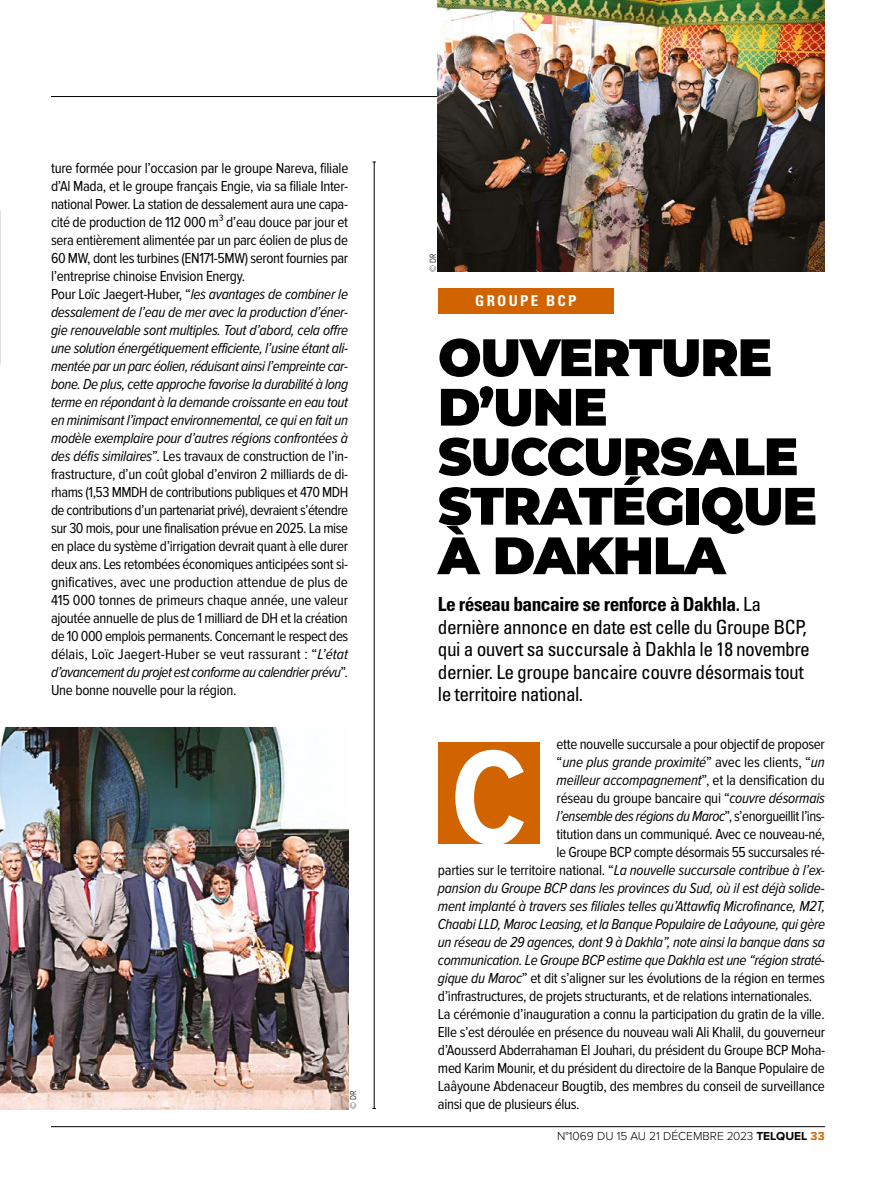
<style>
.page{position:relative;width:893px;height:1191px;background:#fff}
.page>*{position:absolute;margin:0;border:0;box-sizing:border-box;transform-origin:0 0}
.t1{font:700 138.3px "Proxima Nova Cond";color:#fff}
.t2{font:900 52.5px/49.5px "Montserrat";letter-spacing:-.02em;color:#000}
.t3{font:condensed 19.5px/22.5px "Univers";letter-spacing:-.03em;color:#000}
.t4{font:15px/18px "Proxima Nova Cond";letter-spacing:-.02em;color:#000}
.t5{font:italic 15px "Proxima Nova Cond";letter-spacing:-.015em;color:#000}
.t6{font:700 condensed 15px "Univers";letter-spacing:.15em;color:#fff}
.t7{font:300 12px "Proxima Nova";color:#000}
.t8{font:300 9px "Proxima Nova Cond";color:#000}
.s1{font-style:italic}
.s2{font-weight:700}
.s3{font-style:normal}
.s4{font-weight:700;color:#d16300}
</style>
<div class="page">
<hr style="left:51px;top:96px;width:774px;height:1px;background:#000">
<hr style="left:51px;top:1126px;width:774px;height:1px;background:#000">
<div style="left:438px;top:288px;width:176px;height:25px;background:#d16300"></div>
<hr style="left:374px;top:162px;width:1px;height:946px;background:#000">
<div style="left:438px;top:742px;width:102px;height:101px;background:#d16300"></div>
<img style="left:0;top:727px;width:348px;height:382px">
<img style="left:438px;top:0;width:387px;height:272px">
<img style="left:0;top:211px;width:1px;height:154px">
<p class="t4" style="left:51px;top:159px;width:299px">ture formée pour l’occasion par le groupe Nareva, filiale d’Al Mada, et le groupe français Engie, via sa filiale Inter&shy;national Power. La station de dessalement aura une capa&shy;cité de production de 112 000 m³ d’eau douce par jour et sera entièrement alimentée par un parc éolien de plus de 60 MW, dont les turbines (EN171-5MW) seront fournies par l’entreprise chinoise Envision Energy.<br>Pour Loïc Jaegert-Huber, “<span class="s1">les avantages de combiner le dessalement de l’eau de mer avec la production d’éner&shy;gie renouvelable sont multiples. Tout d’abord, cela offre une solution énergétiquement efficiente, l’usine étant ali&shy;mentée par un parc éolien, réduisant ainsi l’empreinte car&shy;bone. De plus, cette approche favorise la durabilité à long terme en répondant à la demande croissante en eau tout en minimisant l’impact environnemental, ce qui en fait un modèle exemplaire pour d’autres régions confrontées à des défis similaires</span>”. Les travaux de construction de l’in&shy;frastructure, d’un coût global d’environ 2 milliards de di&shy;rhams (1,53 MMDH de contributions publiques et 470 MDH de contributions d’un partenariat privé), devraient s’étendre sur 30 mois, pour une finalisation prévue en 2025. La mise en place du système d’irrigation devrait quant à elle durer deux ans. Les retombées économiques anticipées sont si&shy;gnificatives, avec une production attendue de plus de 415 000 tonnes de primeurs chaque année, une valeur ajoutée annuelle de plus de 1 milliard de DH et la création de 10 000 emplois permanents. Concernant le respect des délais, Loïc Jaegert-Huber se veut rassurant : “<span class="s1">L’état d’avancement du projet est conforme au calendrier prévu</span>”.<br>Une bonne nouvelle pour la région.</p>
<p class="t8" style="left:348px;top:1109px;width:20px;rotate:-90deg">© DR</p>
<p class="t8" style="left:428px;top:272px;width:20px;rotate:-90deg">© DR</p>
<p class="t6" style="left:475px;top:291px;width:103px">GROUPE BCP</p>
<h2 class="t2" style="left:438px;top:329px;width:381px">OUVERTURE<br>D’UNE<br>SUCCURSALE<br>STRATÉGIQUE<br>À DAKHLA</h2>
<h3 class="t3" style="left:438px;top:593px;width:374px"><span class="s2">Le réseau bancaire se renforce à Dakhla.</span> La dernière annonce en date est celle du Groupe BCP, qui a ouvert sa succursale à Dakhla le 18 novembre dernier. Le groupe bancaire couvre désormais tout le territoire national.</h3>
<p class="t4" style="left:557px;top:735px;width:270px">ette nouvelle succursale a pour objectif de proposer</p>
<p class="t5" style="left:557px;top:753px;width:270px"><span class="s3">“</span>une plus grande proximité<span class="s3">” avec les clients, “</span>un</p>
<p class="t5" style="left:557px;top:771px;width:270px">meilleur accompagnement<span class="s3">”, et la densification du</span></p>
<p class="t4" style="left:557px;top:789px;width:270px">réseau du groupe bancaire qui “<span class="s1">couvre désormais</span></p>
<p class="t5" style="left:557px;top:807px;width:270px">l’ensemble des régions du Maroc<span class="s3">”, s’enorgueillit l’ins-</span></p>
<p class="t4" style="left:557px;top:825px;width:270px">titution dans un communiqué. Avec ce nouveau-né,</p>
<p class="t4" style="left:557px;top:843px;width:270px">le Groupe BCP compte désormais 55 succursales ré-</p>
<p class="t5" style="left:438px;top:861px;width:388px"><span class="s3">parties sur le territoire national. “</span>La nouvelle succursale contribue à l’ex-</p>
<p class="t5" style="left:438px;top:879px;width:388px">pansion du Groupe BCP dans les provinces du Sud, où il est déjà solide-</p>
<p class="t5" style="left:438px;top:897px;width:389px">ment implanté à travers ses filiales telles qu’Attawfiq Microfinance, M2T,</p>
<p class="t5" style="left:438px;top:915px;width:389px">Chaabi LLD, Maroc Leasing, et la Banque Populaire de Laâyoune, qui gère</p>
<p class="t5" style="left:438px;top:933px;width:388px">un réseau de 29 agences, dont 9 à Dakhla”, note ainsi la banque dans sa</p>
<p class="t5" style="left:438px;top:951px;width:388px">communication. Le Groupe BCP estime que Dakhla est une “région straté-</p>
<p class="t4" style="left:438px;top:969px;width:388px"><span class="s1">gique du Maroc</span>” et dit s’aligner sur les évolutions de la région en termes</p>
<p class="t4" style="left:438px;top:987px;width:376px">d’infrastructures, de projets structurants, et de relations internationales.</p>
<p class="t4" style="left:438px;top:1005px;width:388px">La cérémonie d’inauguration a connu la participation du gratin de la ville.</p>
<p class="t4" style="left:438px;top:1023px;width:389px">Elle s’est déroulée en présence du nouveau wali Ali Khalil, du gouverneur</p>
<p class="t4" style="left:438px;top:1041px;width:389px">d’Aousserd Abderrahaman El Jouhari, du président du Groupe BCP Moha-</p>
<p class="t4" style="left:438px;top:1059px;width:388px">med Karim Mounir, et du président du directoire de la Banque Populaire de</p>
<p class="t4" style="left:438px;top:1077px;width:388px">Laâyoune Abdenaceur Bougtib, des membres du conseil de surveillance</p>
<p class="t4" style="left:438px;top:1095px;width:143px">ainsi que de plusieurs élus.</p>
<h1 class="t1" style="left:451px;top:720px;width:77px">C</h1>
<p class="t7" style="left:557px;top:1128px;width:269px">N°1069 DU 15 AU 21 DÉCEMBRE 2023 <span class="s2">TELQUEL</span> <span class="s4">33</span></p>
</div>
